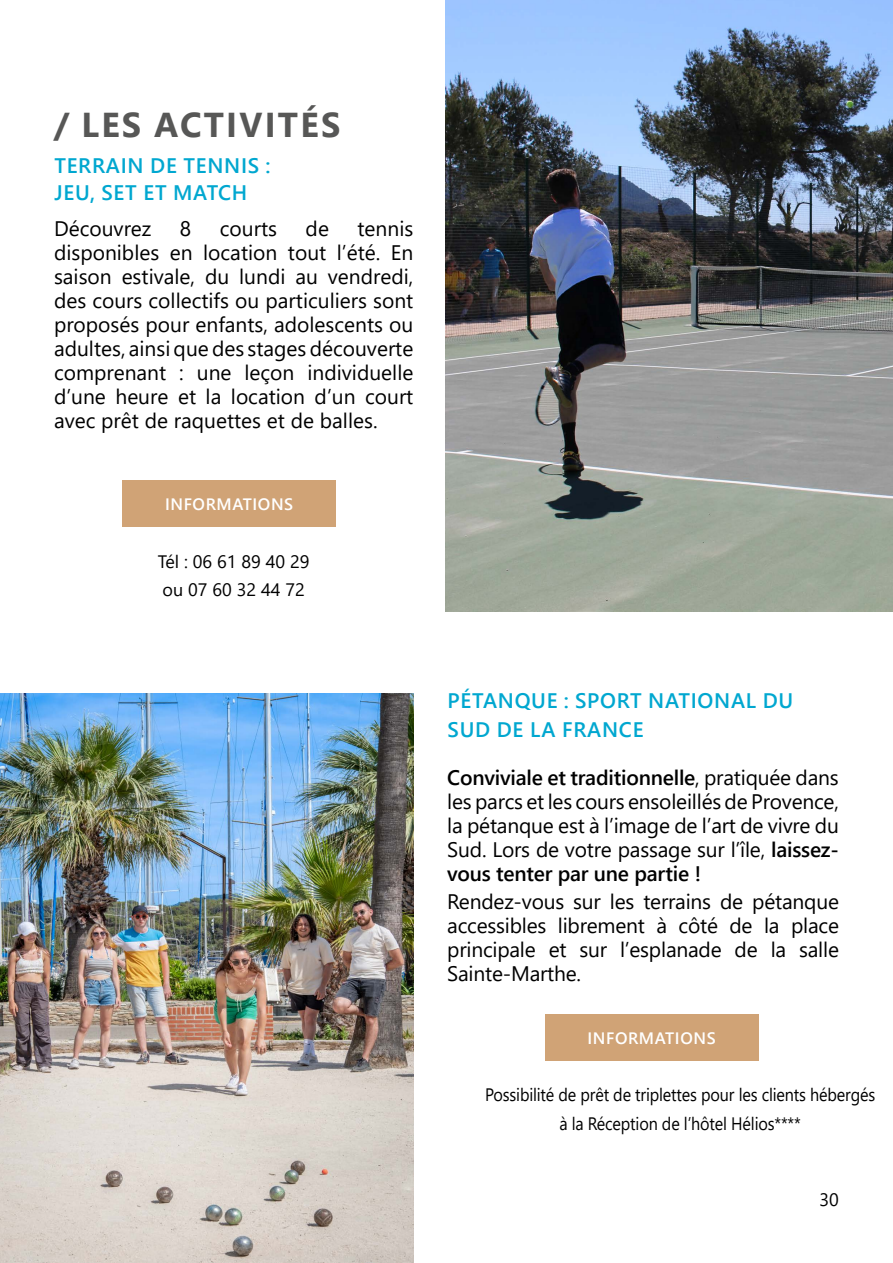
<style>
.page{position:relative;width:893px;height:1263px;background:#fff}
.page>*{position:absolute;margin:0;border:0;box-sizing:border-box;transform-origin:0 0}
.t1{font:700 34.5px "Segoe UI";letter-spacing:.065em;color:#575756}
.t2{font:21px/24px "Segoe UI";letter-spacing:-.01em;color:#000;text-align:justify}
.t3{font:600 21px/26.7px "Segoe UI";letter-spacing:.035em;color:#00a7d0}
.t4{font:18px/28.2px "Segoe UI";letter-spacing:-.01em;color:#000;text-align:center;scale:.9 1}
.t5{font:18px/28.2px "Segoe UI";letter-spacing:-.01em;color:#000}
.t6{font:600 16.5px "Segoe UI";letter-spacing:.035em;color:#fff}
.s1{font-weight:600}
</style>
<div class="page">
<img style="left:445px;top:0;width:448px;height:612px">
<img style="left:0;top:693px;width:413px;height:570px">
<div style="left:545px;top:1014px;width:213px;height:47px;background:#d0a376"></div>
<div style="left:122px;top:480px;width:214px;height:47px;background:#d0a376"></div>
<h1 class="t1" style="left:54px;top:92px;width:288px">/ LES ACTIVITÉS</h1>
<p class="t3" style="left:54px;top:151px;width:218px">TERRAIN DE TENNIS :<br>JEU, SET ET MATCH</p>
<p class="t2" style="left:54px;top:214px;width:99px">Découvrez</p>
<p class="t2" style="left:180px;top:214px;width:13px">8</p>
<p class="t2" style="left:220px;top:214px;width:59px">courts</p>
<p class="t2" style="left:306px;top:214px;width:25px">de</p>
<p class="t2" style="left:54px;top:214px;width:361px;text-indent:304px">tennis disponibles en location tout l’été. En saison estivale, du lundi au vendredi, des cours collectifs ou particuliers sont proposés pour enfants, adolescents ou adultes, ainsi que des stages découverte comprenant : une leçon individuelle d’une heure et la location d’un court avec prêt de raquettes et de balles.</p>
<p class="t6" style="left:165px;top:488px;width:130px">INFORMATIONS</p>
<p class="t5" style="left:158px;top:545px;width:153px">Tél : 06 61 89 40 29 ou 07 60 32 44 72</p>
<p class="t3" style="left:448px;top:685px;width:347px;line-height:28.8px">PÉTANQUE : SPORT NATIONAL DU<br>SUD DE LA FRANCE</p>
<p class="t2" style="left:447px;top:764px;width:393px"><span class="s1">Conviviale et traditionnelle</span>, pratiquée dans les parcs et les cours ensoleillés de Provence, la pétanque est à l’image de l’art de vivre du Sud. Lors de votre passage sur l’île, <span class="s1">laissez&shy;vous tenter par une partie !</span></p>
<p class="t2" style="left:447px;top:888px;width:393px">Rendez-vous sur les terrains de pétanque accessibles librement à côté de la place principale et sur l’esplanade de la salle Sainte-Marthe.</p>
<p class="t6" style="left:588px;top:1022px;width:130px">INFORMATIONS</p>
<p class="t4" style="left:485px;top:1079px;width:435px">Possibilité de prêt de triplettes pour les clients hébergés à la Réception de l’hôtel Hélios****</p>
<p class="t5" style="left:820px;top:1184px;width:21px">30</p>
</div>
